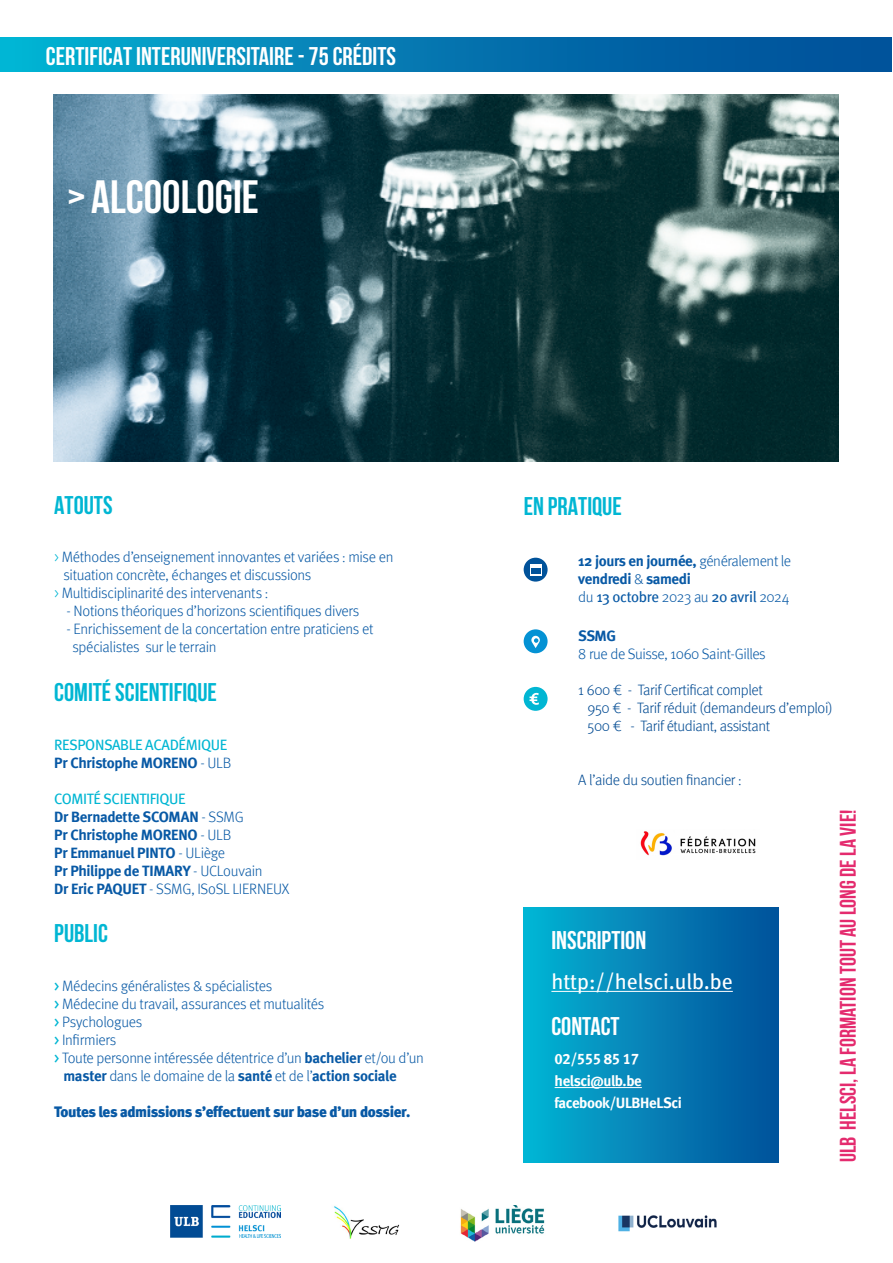
<style>
.page{position:relative;width:893px;height:1263px;background:#fff}
.page>*{position:absolute;margin:0;border:0;box-sizing:border-box;transform-origin:0 0}
.t1{font:700 46.5px "Bebas Neue";color:#fff}
.t2{font:700 25.5px "Bebas Neue";color:#fff}
.t3{font:700 25.5px "Bebas Neue";color:#01b6d3}
.t4{font:700 22.5px "Bebas Neue";color:#e42b6e}
.t5{font:21.6px "Meta Book LF";color:#fff}
.t6{font:300 15px/18px "Meta";letter-spacing:-.025em;color:#0859a5}
.t7{font:700 15px/18px "Meta";letter-spacing:-.025em;color:#0859a5}
.t8{font:300 15px/18px "Meta";letter-spacing:-.025em;color:#004a92}
.t9{font:900 15px "Meta";letter-spacing:-.03em;color:#0859a5}
.t10{font:15px/18px "Meta";letter-spacing:-.025em;color:#01b6d3}
.t11{font:15px "Meta Bold LF";letter-spacing:-.025em;color:#fff}
.s1{color:#01b6d3}
.s2{font-weight:700;color:#0859a5}
.s3{font-weight:300;color:#0859a5}
.s4{font-weight:400;color:#01b6d3}
.s5{font-weight:300}
.s6{font-weight:700}
.s7{font-weight:400}
</style>
<div class="page">
<div style="left:524px;top:907px;width:255px;height:255px;background:linear-gradient(to right,#05b4d4,#024f99)"></div>
<hr style="left:551px;top:991px;width:182px;height:1px;background:#fff">
<hr style="left:555px;top:1087px;width:87px;height:1px;background:#fff">
<div style="left:0;top:38px;width:892px;height:33px;background:linear-gradient(to right,#05aed0,#004794)"></div>
<img style="left:54px;top:95px;width:785px;height:367px">
<div style="left:524px;top:687px;width:24px;height:24px;background:#01b6d3;border-radius:50%"></div>
<svg style="left:530px;top:693px;width:9px;height:12px"></svg>
<div style="left:524px;top:558px;width:24px;height:24px;background:#00529a;border-radius:50%"></div>
<div style="left:530px;top:564px;width:11px;height:11px;background:#fefefe"></div>
<div style="left:531px;top:568px;width:9px;height:6px;background:#00529a"></div>
<div style="left:524px;top:629px;width:24px;height:24px;background:#0492d4;border-radius:50%"></div>
<svg style="left:531px;top:636px;width:9px;height:12px"></svg>
<img style="left:460px;top:1205px;width:85px;height:36px">
<img style="left:618px;top:1215px;width:99px;height:17px">
<img style="left:334px;top:1206px;width:66px;height:33px">
<img style="left:171px;top:1205px;width:109px;height:33px">
<img style="left:640px;top:831px;width:116px;height:25px">
<h2 class="t2" style="left:46px;top:42px;width:352px">CERTIFICAT INTERUNIVERSITAIRE - 75 CRÉDITS</h2>
<h1 class="t1" style="left:67px;top:172px;width:193px">&gt; ALCOOLOGIE</h1>
<h2 class="t3" style="left:54px;top:491px;width:60px">ATOUTS</h2>
<p class="t6" style="left:54px;top:548px;width:341px"><span class="s1">&gt;</span> Méthodes d’enseignement innovantes et variées : mise en</p>
<p class="t6" style="left:63px;top:566px;width:250px">situation concrète, échanges et discussions</p>
<p class="t6" style="left:54px;top:584px;width:216px"><span class="s1">&gt;</span> Multidisciplinarité des intervenants :</p>
<p class="t6" style="left:66px;top:602px;width:294px">- Notions théoriques d’horizons scientifiques divers</p>
<p class="t6" style="left:73px;top:620px;width:302px;text-indent:-6px">- Enrichissement de la concertation entre praticiens et spécialistes sur le terrain</p>
<h2 class="t3" style="left:54px;top:678px;width:164px">COMITÉ SCIENTIFIQUE</h2>
<p class="t10" style="left:54px;top:735px;width:179px">RESPONSABLE ACADÉMIQUE<br><span class="s2">Pr Christophe MORENO</span> <span class="s3">- ULB</span></p>
<p class="t7" style="left:54px;top:789px;width:237px"><span class="s4">COMITÉ SCIENTIFIQUE<br></span>Dr Bernadette SCOMAN <span class="s5">- SSMG<br></span>Pr Christophe MORENO <span class="s5">- ULB<br></span>Pr Emmanuel PINTO <span class="s5">- ULiège<br></span>Pr Philippe de TIMARY <span class="s5">- UCLouvain<br></span>Dr Eric PAQUET <span class="s5">- SSMG, ISoSL LIERNEUX</span></p>
<h2 class="t3" style="left:54px;top:919px;width:55px">PUBLIC</h2>
<p class="t6" style="left:54px;top:976px;width:220px"><span class="s4">&gt;</span> Médecins généralistes &amp; spécialistes</p>
<p class="t6" style="left:54px;top:994px;width:272px"><span class="s4">&gt;</span> Médecine du travail, assurances et mutualités</p>
<p class="t6" style="left:54px;top:1012px;width:90px"><span class="s4">&gt;</span> Psychologues</p>
<p class="t6" style="left:54px;top:1030px;width:64px"><span class="s4">&gt;</span> Infirmiers</p>
<p class="t6" style="left:54px;top:1048px;width:371px"><span class="s4">&gt;</span> Toute personne intéressée détentrice d’un <span class="s6">bachelier</span> et/ou d’un</p>
<p class="t7" style="left:63px;top:1066px;width:335px">master <span class="s5">dans le domaine de la</span> santé <span class="s5">et de l’</span>action sociale</p>
<p class="t9" style="left:54px;top:1103px;width:358px">Toutes les admissions s’effectuent sur base d’un dossier.</p>
<h2 class="t3" style="left:524px;top:492px;width:100px">EN PRATIQUE</h2>
<p class="t7" style="left:578px;top:551px;width:214px">12 jours en journée, <span class="s5">généralement le </span>vendredi <span class="s5">&amp;</span> samedi<br><span class="s5">du</span> <span class="s7">13 octobre</span> <span class="s5">2023 au</span> <span class="s7">20 avril</span> <span class="s5">2024</span></p>
<p class="t7" style="left:578px;top:627px;width:39px">SSMG</p>
<p class="t6" style="left:578px;top:645px;width:189px">8 rue de Suisse, 1060 Saint-Gilles</p>
<p class="t8" style="left:587px;top:681px;width:247px;text-indent:-9px">1 600 € - Tarif Certificat complet<br>950 € - Tarif réduit (demandeurs d’emploi)<br>500 € - Tarif étudiant, assistant</p>
<p class="t8" style="left:578px;top:771px;width:165px">A l’aide du soutien financier :</p>
<h2 class="t2" style="left:551px;top:926px;width:96px">INSCRIPTION</h2>
<h3 class="t5" style="left:551px;top:968px;width:183px">http://helsci.ulb.be</h3>
<h2 class="t2" style="left:551px;top:1012px;width:70px">CONTACT</h2>
<p class="t11" style="left:555px;top:1050px;width:86px">02/555 85 17</p>
<p class="t11" style="left:555px;top:1071px;width:89px">helsci@ulb.be</p>
<p class="t11" style="left:555px;top:1094px;width:129px">facebook/ULBHeLSci</p>
<h3 class="t4" style="left:836px;top:1162px;width:354px;rotate:-90deg">ULB HELSCI, LA FORMATION TOUT AU LONG DE LA VIE!</h3>
</div>
